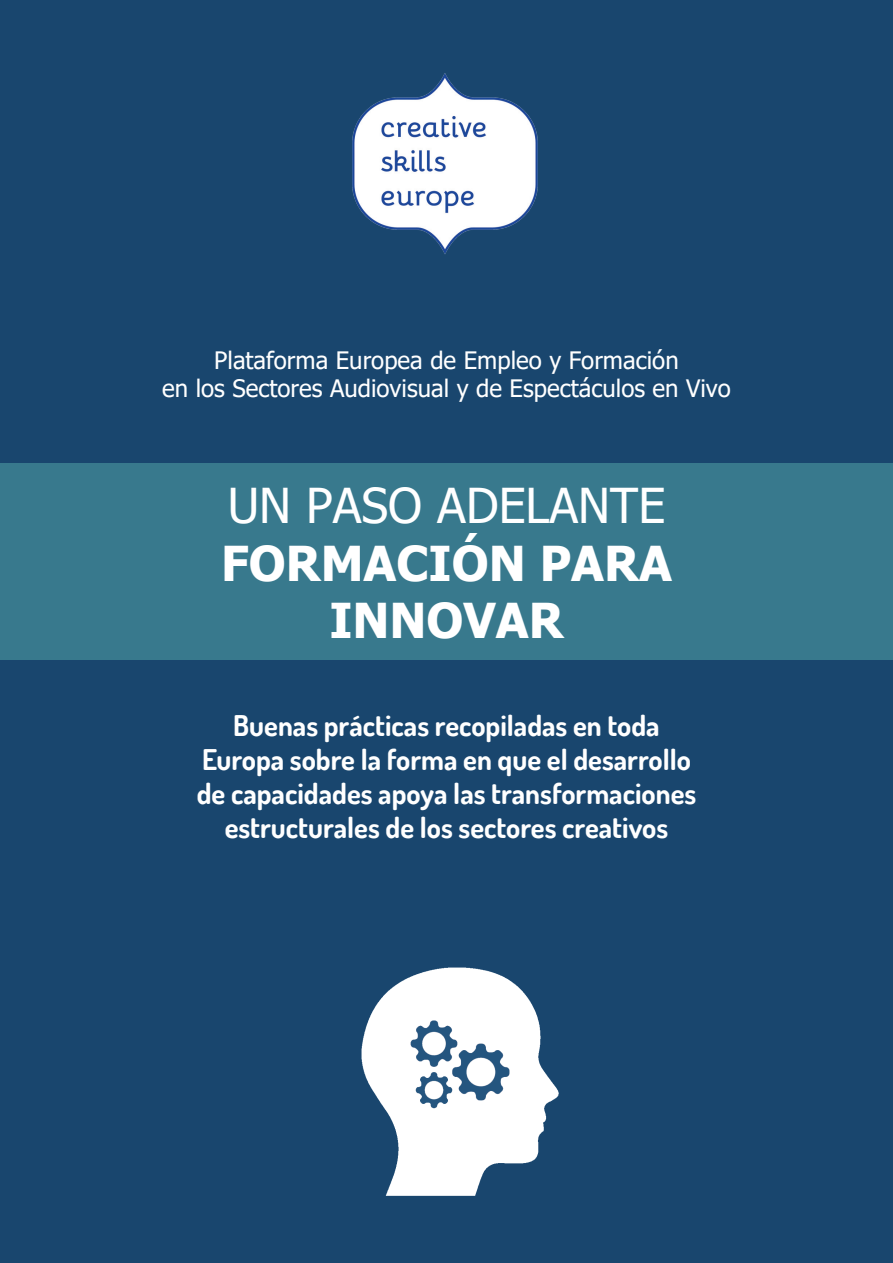
<style>
.page{position:relative;width:893px;height:1263px;background:#19466e}
.page>*{position:absolute;margin:0;border:0;box-sizing:border-box;transform-origin:0 0}
.t1{font:700 48px/57.6px "Tahoma";color:#fff;text-align:center}
.t2{font:48px "Tahoma";color:#fff}
.t3{font:700 28.5px/34.2px "Dosis";color:#fff;text-align:center}
.t4{font:24px/28.8px "Tahoma";color:#fff;text-align:center}
</style>
<div class="page">
<img style="left:331px;top:951px;width:244px;height:277px">
<img style="left:342px;top:64px;width:205px;height:198px">
<div style="left:0;top:463px;width:893px;height:196px;background:#38798d"></div>
<svg style="left:443px;top:1188px;width:2px;height:9px"></svg>
<p class="t4" style="left:162px;top:347px;width:570px">Plataforma Europea de Empleo y Formación<br>en los Sectores Audiovisual y de Espectáculos en Vivo</p>
<h1 class="t2" style="left:228px;top:473px;width:439px">UN PASO ADELANTE</h1>
<h1 class="t1" style="left:221px;top:536px;width:452px">FORMACIÓN PARA<br>INNOVAR</h1>
<p class="t3" style="left:197px;top:707px;width:501px">Buenas prácticas recopiladas en toda Europa sobre la forma en que el desarrollo de capacidades apoya las transformaciones estructurales de los sectores creativos</p>
</div>
